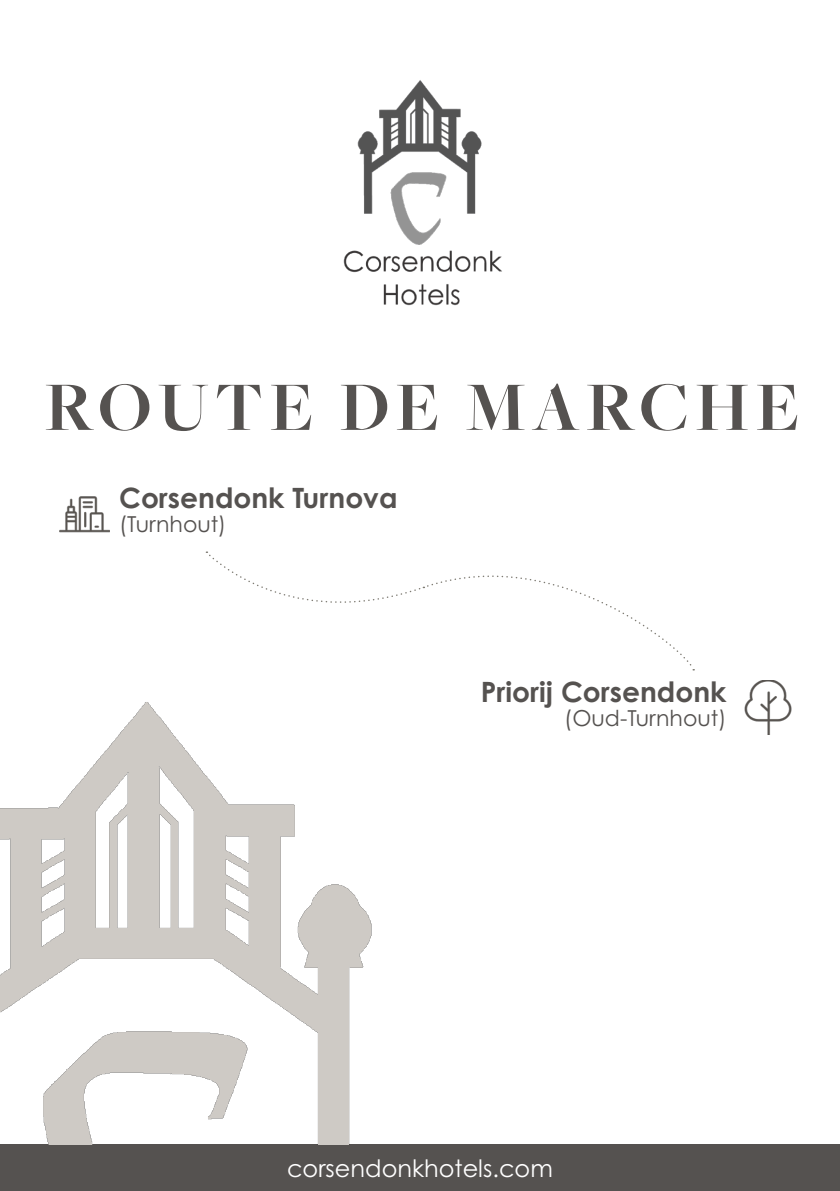
<style>
.page{position:relative;width:840px;height:1191px;background:#fff}
.page>*{position:absolute;margin:0;border:0;box-sizing:border-box;transform-origin:0 0}
.t1{font:700 72px "Freight Big Pro";letter-spacing:.09em;color:#555250}
.t2{font:700 28px "Century Gothic Pro";color:#555250}
.t3{font:24px "Century Gothic Pro";color:#fff}
.t4{font:22px "Century Gothic Pro";color:#555250}
</style>
<div class="page">
<div style="left:0;top:1144px;width:839px;height:47px;background:#555250"></div>
<img style="left:343px;top:80px;width:159px;height:226px">
<img style="left:0;top:702px;width:372px;height:442px">
<img style="left:59px;top:496px;width:50px;height:37px">
<svg style="left:206px;top:551px;width:488px;height:119px"></svg>
<img style="left:744px;top:681px;width:48px;height:54px">
<h1 class="t1" style="left:45px;top:360px;width:755px">ROUTE DE MARCHE</h1>
<p class="t2" style="left:119px;top:480px;width:280px">Corsendonk Turnova</p>
<p class="t4" style="left:119px;top:510px;width:109px">(Turnhout)</p>
<p class="t2" style="left:480px;top:674px;width:247px">Priorij Corsendonk</p>
<p class="t4" style="left:564px;top:704px;width:164px">(Oud-Turnhout)</p>
<p class="t3" style="left:287px;top:1153px;width:267px">corsendonkhotels.com</p>
</div>
